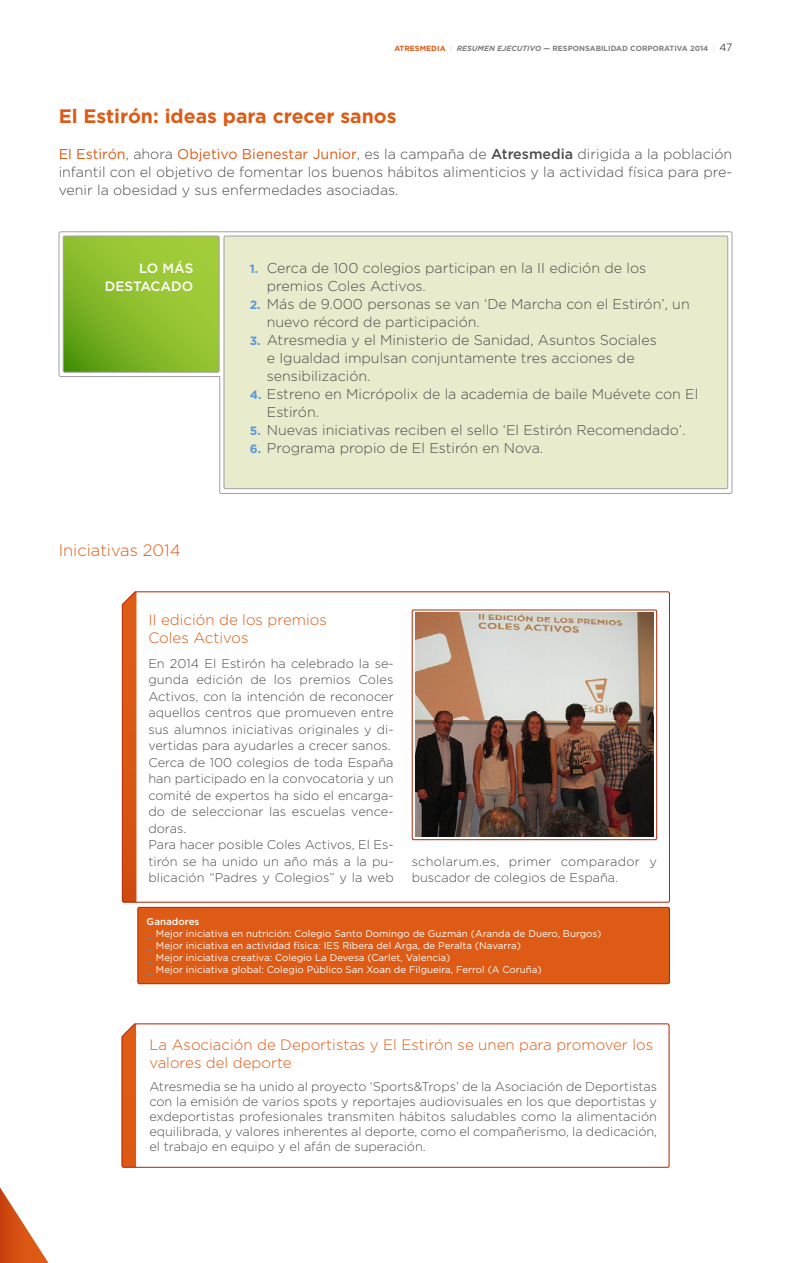
<style>
.page{position:relative;width:791px;height:1263px;background:#fff}
.page>*{position:absolute;margin:0;border:0;box-sizing:border-box;transform-origin:0 0}
.t1{font:700 19.5px "Gotham";color:#dd5b15}
.t2{font:300 16.5px "Gotham";color:#dd5b15}
.t3{font:300 15px/18px "Gotham";color:#dd5b15}
.t4{font:300 14.25px/18px "Gotham";color:#4d4d4d}
.t5{font:500 13.5px/18px "Gotham";color:#fff;text-align:right}
.t6{font:300 12.75px/16.5px "Gotham";color:#4d4d4d}
.t7{font:9.75px/12px "Gotham";color:#fff}
.t8{font:700 7.5px "Gotham";color:#808080}
.s1{color:#dd5b15}
.s2{font-weight:300;color:#c4c4c4}
.s3{font-style:italic}
.s4{font-weight:300;font-size:10.5px;color:#000}
.s5{font-weight:400;color:#dd5b15}
.s6{font-weight:500}
.s7{font-weight:700;font-size:12px;color:#5a98d8}
.s8{font-weight:300;color:#5a98d8}
</style>
<div class="page">
<svg style="left:58px;top:231px;width:674px;height:263px"></svg>
<svg style="left:65px;top:238px;width:152px;height:132px;background:#8bbd2d"></svg>
<div style="left:63px;top:236px;width:156px;height:136px;border:1px solid #a0a0a0;border-radius:2px"></div>
<div style="left:224px;top:236px;width:504px;height:253px;background:#e8ebcc;border-radius:2px"></div>
<div style="left:224px;top:236px;width:504px;height:253px;border:1px solid #a0a0a0;border-radius:2px"></div>
<svg style="left:122px;top:591px;width:548px;height:312px"></svg>
<div style="left:412px;top:610px;width:245px;height:230px;border:1px solid #b22304;border-radius:2px"></div>
<img style="left:415px;top:612px;width:238px;height:224px">
<div style="left:138px;top:907px;width:531px;height:77px;background:#dd5b15;border-radius:2px"></div>
<div style="left:138px;top:907px;width:532px;height:77px;border:1px solid #b22304;border-radius:2px"></div>
<svg style="left:121px;top:1023px;width:549px;height:145px"></svg>
<svg style="left:0;top:1187px;width:48px;height:76px"></svg>
<p class="t8" style="left:394px;top:43px;width:339px"><span class="s1">ATRESMEDIA</span> <span class="s2">|</span> <span class="s3">RESUMEN EJECUTIVO</span> — RESPONSABILIDAD CORPORATIVA 2014 <span class="s2">|</span> <span class="s4">47</span></p>
<h1 class="t1" style="left:59px;top:104px;width:339px">El Estirón: ideas para crecer sanos</h1>
<p class="t4" style="left:59px;top:145px;width:675px;text-align:justify"><span class="s5">El Estirón</span>, ahora <span class="s5">Objetivo Bienestar Junior</span>, es la campaña de <span class="s6">Atresmedia</span> dirigida a la población infantil con el objetivo de fomentar los buenos hábitos alimenticios y la actividad física para pre&shy;venir la obesidad y sus enfermedades asociadas.</p>
<p class="t5" style="left:105px;top:259px;width:90px">LO MÁS<br>DESTACADO</p>
<p class="t4" style="left:267px;top:259px;width:381px;text-indent:-17px"><span class="s7">1.</span> Cerca de 100 colegios participan en la II edición de los premios Coles Activos.</p>
<p class="t4" style="left:267px;top:295px;width:424px;text-indent:-17px"><span class="s7">2.</span> Más de 9.000 personas se van ‘De Marcha con el Estirón’, un nuevo récord de participación.</p>
<p class="t4" style="left:267px;top:331px;width:391px;text-indent:-17px"><span class="s7">3.</span> Atresmedia y el Ministerio de Sanidad, Asuntos Sociales e Igualdad impulsan conjuntamente tres acciones de sensibilización.</p>
<p class="t4" style="left:267px;top:385px;width:433px;text-indent:-17px"><span class="s7">4.</span> Estreno en Micrópolix de la academia de baile Muévete con El<br>Estirón.</p>
<p class="t4" style="left:250px;top:421px;width:437px"><span class="s7">5.</span> Nuevas iniciativas reciben el sello ‘El Estirón Recomendado’.</p>
<p class="t4" style="left:250px;top:439px;width:295px"><span class="s7">6.</span> Programa propio de El Estirón en Nova.</p>
<p class="t2" style="left:59px;top:539px;width:124px">Iniciativas 2014</p>
<p class="t3" style="left:148px;top:610px;width:180px">II edición de los premios<br>Coles Activos</p>
<p class="t6" style="left:148px;top:654px;width:247px">En 2014 El Estirón ha celebrado la se&shy;gunda edición de los premios Coles Activos, con la intención de reconocer aquellos centros que promueven entre sus alumnos iniciativas originales y di&shy;vertidas para ayudarles a crecer sanos.<br>Cerca de 100 colegios de toda España han participado en la convocatoria y un comité de expertos ha sido el encarga&shy;do de seleccionar las escuelas vence&shy;doras.<br>Para hacer posible Coles Activos, El Es&shy;tirón se ha unido un año más a la pu&shy;blicación “Padres y Colegios” y la web</p>
<p class="t6" style="left:412px;top:852px;width:247px">scholarum.es, primer comparador y buscador de colegios de España.</p>
<p class="t7" style="left:147px;top:916px;width:456px"><span class="s6">Ganadores<br></span><span class="s8">_</span> Mejor iniciativa en nutrición: Colegio Santo Domingo de Guzmán (Aranda de Duero, Burgos) <span class="s8">_</span> Mejor iniciativa en actividad física: IES Ribera del Arga, de Peralta (Navarra)<br><span class="s8">_</span> Mejor iniciativa creativa: Colegio La Devesa (Carlet, Valencia)<br><span class="s8">_</span> Mejor iniciativa global: Colegio Público San Xoan de Filgueira, Ferrol (A Coruña)</p>
<p class="t3" style="left:149px;top:1035px;width:505px">La Asociación de Deportistas y El Estirón se unen para promover los valores del deporte</p>
<p class="t6" style="left:149px;top:1079px;width:509px;line-height:15px;text-align:justify">Atresmedia se ha unido al proyecto ‘Sports&amp;Trops’ de la Asociación de Deportistas con la emisión de varios spots y reportajes audiovisuales en los que deportistas y exdeportistas profesionales transmiten hábitos saludables como la alimentación equilibrada, y valores inherentes al deporte, como el compañerismo, la dedicación, el trabajo en equipo y el afán de superación.</p>
</div>
